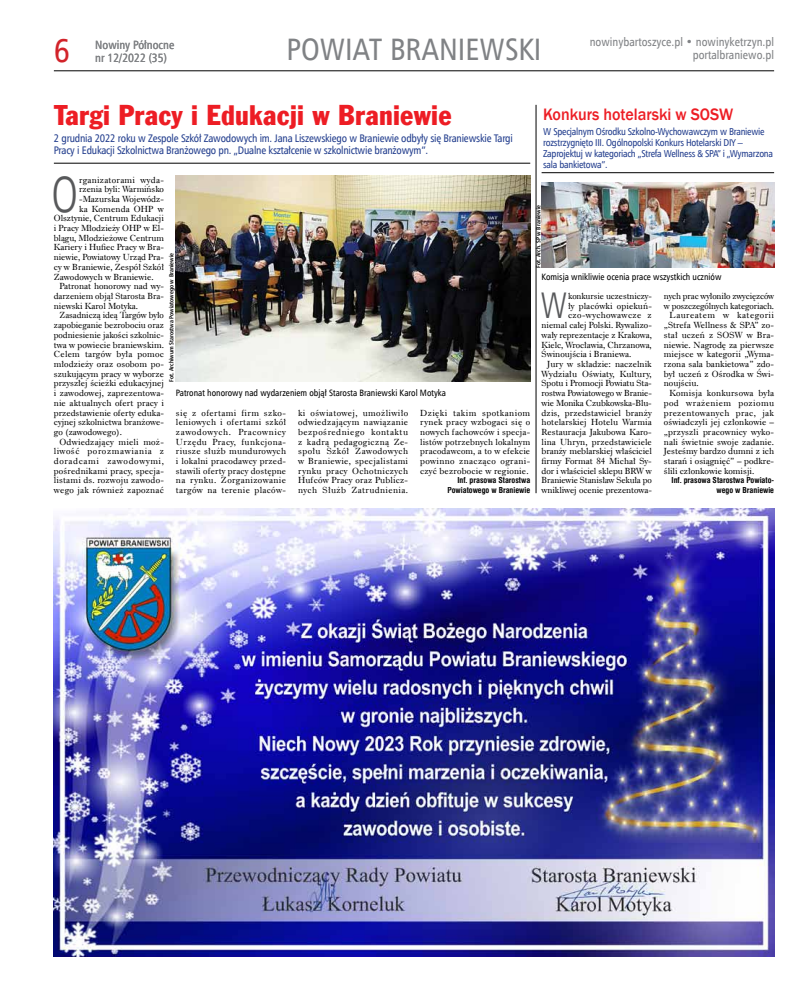
<style>
.page{position:relative;width:811px;height:993px;background:#fff}
.page>*{position:absolute;margin:0;border:0;box-sizing:border-box;transform-origin:0 0}
.t1{font:51px "Humnst 777 Lt Cn EU";color:#58595b;scale:.9 1}
.t2{font:37.1px "Humnst 777 Lt Cn EU";color:#58595b;scale:.9 1}
.t3{font:33px "Humnst 777 Cn EU";color:#d2232a}
.t4{font:31px "Humnst 777 Cn EU";color:#808285}
.t5{font:28px "Frank Goth Cn EU";letter-spacing:.01em;color:#ed1d24}
.t6{font:500 17px "Franklin Gothic";color:#ed1d24;scale:.94 1}
.t7{font:12px/13px "Humnst 777 Cn EU";color:#808285}
.t8{font:11px/12px "Humnst 777 Cn EU";letter-spacing:-.02em;color:#25408f}
.t9{font:10px/11px "Humnst 777 Cn EU";letter-spacing:-.025em;color:#25408f}
.t10{font:9.2px "Humnst 777 Cn EU";color:#000}
.t11{font:9.1px/9.7px "Dutch 766 EU";color:#000;text-align:justify}
.t12{font:9.1px "Dutch 766 EU";letter-spacing:.02em;color:#000}
.t13{font:9.1px "Dutch 766 EU";letter-spacing:.025em;color:#000}
.t14{font:9.1px "Dutch 766 EU";letter-spacing:.035em;color:#000}
.t15{font:9.1px "Dutch 766 EU";letter-spacing:.065em;color:#000}
.t16{font:9.1px "Dutch 766 EU";letter-spacing:.07em;color:#000}
.t17{font:9.1px "Dutch 766 EU";letter-spacing:.05em;color:#000}
.t18{font:9.1px "Dutch 766 EU";letter-spacing:.045em;color:#000}
.t19{font:9.1px "Dutch 766 EU";letter-spacing:.03em;color:#000}
.t20{font:700 8px/9.7px "Swis 721 Cn EU";color:#000;text-align:right}
.t21{font:700 6px "Humnst 777 Cn EU";color:#000}
</style>
<div class="page">
<hr style="left:54px;top:71px;width:720px;height:1px;background:#000">
<hr style="left:536px;top:105px;width:1px;height:388px;background:#000">
<hr style="left:541px;top:172px;width:233px;height:1px;background:#000">
<hr style="left:54px;top:163px;width:476px;height:1px;background:#000">
<img style="left:54px;top:508px;width:720px;height:447px">
<img style="left:176px;top:176px;width:354px;height:205px">
<img style="left:541px;top:182px;width:233px;height:85px">
<h3 class="t3" style="left:54px;top:30px;width:18px">6</h3>
<h3 class="t7" style="left:590px;top:35px;width:186px">nowinybartoszyce.pl • nowinyketrzyn.pl</h3>
<h3 class="t4" style="left:286px;top:30px;width:256px">POWIAT BRANIEWSKI</h3>
<h3 class="t7" style="left:693px;top:48px;width:83px">portalbraniewo.pl</h3>
<h3 class="t7" style="left:95px;top:38px;width:81px">Nowiny Północne nr 12/2022 (35)</h3>
<h3 class="t5" style="left:54px;top:96px;width:399px">Targi Pracy i Edukacji w Braniewie</h3>
<h3 class="t6" style="left:543px;top:103px;width:204px">Konkurs hotelarski w SOSW</h3>
<p class="t9" style="left:543px;top:125px;width:231px">W Specjalnym Ośrodku Szkolno-Wychowawczym w Braniewie rozstrzygnięto III. Ogólnopolski Konkurs Hotelarski DIY – Zaprojektuj w kategoriach „Strefa Wellness &amp; SPA” i „Wymarzona sala bankietowa”.</p>
<p class="t8" style="left:54px;top:132px;width:460px">2 grudnia 2022 roku w Zespole Szkół Zawodowych im. Jana Liszewskiego w Braniewie odbyły się Braniewskie Targi<br>Pracy i Edukacji Szkolnictwa Branżowego pn. „Dualne kształcenie w szkolnictwie branżowym”.</p>
<h1 class="t1" style="left:52px;top:162px;width:31px">O</h1>
<p class="t19" style="left:79px;top:174px;width:86px">rganizatorami wyda-</p>
<p class="t11" style="left:79px;top:184px;width:86px">rzenia byli: Warmińsko</p>
<p class="t11" style="left:79px;top:194px;width:86px">-Mazurska Wojewódz-</p>
<p class="t11" style="left:79px;top:204px;width:86px">ka Komenda OHP w</p>
<p class="t11" style="left:54px;top:213px;width:111px">Olsztynie, Centrum Edukacji</p>
<p class="t11" style="left:54px;top:223px;width:112px">i Pracy Młodzieży OHP w El-</p>
<p class="t11" style="left:54px;top:233px;width:112px">blągu, Młodzieżowe Centrum</p>
<p class="t11" style="left:54px;top:242px;width:112px">Kariery i Hufiec Pracy w Bra-</p>
<p class="t11" style="left:54px;top:252px;width:112px">niewie, Powiatowy Urząd Pra-</p>
<p class="t11" style="left:54px;top:262px;width:112px">cy w Braniewie, Zespół Szkół</p>
<p class="t11" style="left:54px;top:272px;width:101px">Zawodowych w Braniewie.</p>
<p class="t11" style="left:60px;top:281px;width:106px">Patronat honorowy nad wy-</p>
<p class="t11" style="left:54px;top:291px;width:112px">darzeniem objął Starosta Bra-</p>
<p class="t11" style="left:54px;top:301px;width:86px">niewski Karol Motyka.</p>
<p class="t11" style="left:60px;top:310px;width:106px">Zasadniczą ideą Targów było</p>
<p class="t11" style="left:54px;top:320px;width:111px">zapobieganie bezrobociu oraz</p>
<p class="t11" style="left:54px;top:330px;width:111px">podniesienie jakości szkolnic-</p>
<p class="t11" style="left:54px;top:339px;width:112px">twa w powiecie braniewskim.</p>
<p class="t13" style="left:54px;top:348px;width:112px">Celem targów była pomoc</p>
<p class="t11" style="left:54px;top:359px;width:112px">młodzieży oraz osobom po-</p>
<p class="t11" style="left:54px;top:369px;width:112px">szukującym pracy w wyborze</p>
<p class="t11" style="left:54px;top:378px;width:112px">przyszłej ścieżki edukacyjnej</p>
<p class="t11" style="left:54px;top:388px;width:112px">i zawodowej, zaprezentowa-</p>
<p class="t11" style="left:54px;top:398px;width:112px">nie aktualnych ofert pracy i</p>
<p class="t11" style="left:54px;top:407px;width:112px">przedstawienie oferty eduka-</p>
<p class="t11" style="left:54px;top:417px;width:112px">cyjnej szkolnictwa branżowe-</p>
<p class="t11" style="left:54px;top:427px;width:70px">go (zawodowego).</p>
<p class="t12" style="left:60px;top:436px;width:106px">Odwiedzający mieli moż-</p>
<p class="t15" style="left:54px;top:445px;width:112px">liwość porozmawiania z</p>
<p class="t16" style="left:54px;top:455px;width:112px">doradcami zawodowymi,</p>
<p class="t12" style="left:54px;top:465px;width:112px">pośrednikami pracy, specja-</p>
<p class="t12" style="left:54px;top:474px;width:112px">listami ds. rozwoju zawodo-</p>
<p class="t13" style="left:54px;top:484px;width:112px">wego jak również zapoznać</p>
<p class="t21" style="left:535px;top:268px;width:64px;rotate:-90deg">Fot. Arch. SP w Braniewie</p>
<p class="t21" style="left:168px;top:382px;width:130px;rotate:-90deg">Fot. Archiwum Starostwa Powiatowego w Braniewie</p>
<p class="t10" style="left:541px;top:270px;width:181px">Komisja wnikliwie ocenia prace wszystkich uczniów</p>
<h2 class="t2" style="left:540px;top:282px;width:31px">W</h2>
<p class="t11" style="left:568px;top:291px;width:85px">konkursie uczestniczy-</p>
<p class="t11" style="left:664px;top:291px;width:112px">nych prac wyłoniło zwycięzców</p>
<p class="t11" style="left:664px;top:301px;width:112px">w poszczególnych kategoriach.</p>
<p class="t17" style="left:669px;top:309px;width:106px">Laureatem w kategorii</p>
<p class="t11" style="left:664px;top:320px;width:112px">„Strefa Wellness &amp; SPA” zo-</p>
<p class="t11" style="left:664px;top:330px;width:112px">stał uczeń z SOSW w Bra-</p>
<p class="t11" style="left:664px;top:339px;width:112px">niewie. Nagrodę za pierwsze</p>
<p class="t11" style="left:664px;top:349px;width:112px">miejsce w kategorii „Wyma-</p>
<p class="t11" style="left:664px;top:359px;width:112px">rzona sala bankietowa” zdo-</p>
<p class="t11" style="left:664px;top:369px;width:112px">był uczeń z Ośrodka w Świ-</p>
<p class="t11" style="left:664px;top:378px;width:36px">noujściu.</p>
<p class="t12" style="left:669px;top:387px;width:106px">Komisja konkursowa była</p>
<p class="t18" style="left:664px;top:397px;width:112px">pod wrażeniem poziomu</p>
<p class="t14" style="left:664px;top:406px;width:112px">prezentowanych prac, jak</p>
<p class="t11" style="left:664px;top:417px;width:112px">oświadczyli jej członkowie –</p>
<p class="t11" style="left:664px;top:427px;width:112px">„przyszli pracownicy wyko-</p>
<p class="t11" style="left:664px;top:436px;width:112px">nali świetnie swoje zadanie.</p>
<p class="t11" style="left:664px;top:446px;width:112px">Jesteśmy bardzo dumni z ich</p>
<p class="t11" style="left:664px;top:456px;width:112px">starań i osiągnięć” – podkre-</p>
<p class="t11" style="left:664px;top:466px;width:92px">ślili członkowie komisji.</p>
<p class="t20" style="left:671px;top:476px;width:104px">Inf. prasowa Starostwa Powiato&shy;wego w Braniewie</p>
<p class="t11" style="left:568px;top:301px;width:85px">ły placówki opiekuń-</p>
<p class="t14" style="left:568px;top:309px;width:85px">czo-wychowawcze z</p>
<p class="t11" style="left:541px;top:320px;width:112px">niemal całej Polski. Rywalizo-</p>
<p class="t11" style="left:541px;top:330px;width:112px">wały reprezentacje z Krakowa,</p>
<p class="t11" style="left:541px;top:339px;width:112px">Kielc, Wrocławia, Chrzanowa,</p>
<p class="t11" style="left:541px;top:349px;width:91px">Świnoujścia i Braniewa.</p>
<p class="t11" style="left:547px;top:359px;width:106px">Jury w składzie: naczelnik</p>
<p class="t11" style="left:541px;top:369px;width:112px">Wydziału Oświaty, Kultury,</p>
<p class="t11" style="left:541px;top:378px;width:112px">Spotu i Promocji Powiatu Sta-</p>
<p class="t11" style="left:541px;top:388px;width:112px">rostwa Powiatowego w Branie-</p>
<p class="t11" style="left:541px;top:398px;width:112px">wie Monika Czubkowska-Blu-</p>
<p class="t11" style="left:541px;top:407px;width:112px">dzis, przedstawiciel branży</p>
<p class="t11" style="left:541px;top:417px;width:112px">hotelarskiej Hotelu Warmia</p>
<p class="t11" style="left:541px;top:427px;width:112px">Restauracja Jakubowa Karo-</p>
<p class="t11" style="left:541px;top:436px;width:112px">lina Uhryn, przedstawiciele</p>
<p class="t11" style="left:541px;top:446px;width:112px">branży meblarskiej właściciel</p>
<p class="t11" style="left:541px;top:456px;width:112px">firmy Format 84 Michał Sy-</p>
<p class="t11" style="left:541px;top:466px;width:112px">dor i właściciel sklepu BRW w</p>
<p class="t11" style="left:541px;top:475px;width:112px">Braniewie Stanisław Sekuła po</p>
<p class="t11" style="left:541px;top:485px;width:112px">wnikliwej ocenie prezentowa-</p>
<p class="t10" style="left:176px;top:387px;width:272px">Patronat honorowy nad wydarzeniem objął Starosta Braniewski Karol Motyka</p>
<p class="t11" style="left:176px;top:407px;width:112px">się z ofertami firm szko&shy;leniowych i ofertami szkół zawodowych. Pracownicy Urzędu Pracy, funkcjona&shy;riusze służb mundurowych i lokalni pracodawcy przed&shy;stawili oferty pracy dostępne na rynku. Zorganizowanie targów na terenie placów-</p>
<p class="t11" style="left:298px;top:407px;width:112px">ki oświatowej, umożliwiło odwiedzającym nawiązanie bezpośredniego kontaktu z kadrą pedagogiczną Ze&shy;społu Szkół Zawodowych w Braniewie, specjalistami rynku pracy Ochotniczych Hufców Pracy oraz Publicz&shy;nych Służb Zatrudnienia.</p>
<p class="t11" style="left:420px;top:407px;width:112px">Dzięki takim spotkaniom rynek pracy wzbogaci się o nowych fachowców i specja&shy;listów potrzebnych lokalnym pracodawcom, a to w efekcie powinno znacząco ograni&shy;czyć bezrobocie w regionie.</p>
<p class="t20" style="left:447px;top:476px;width:84px">Inf. prasowa Starostwa<br>Powiatowego w Braniewie</p>
</div>
